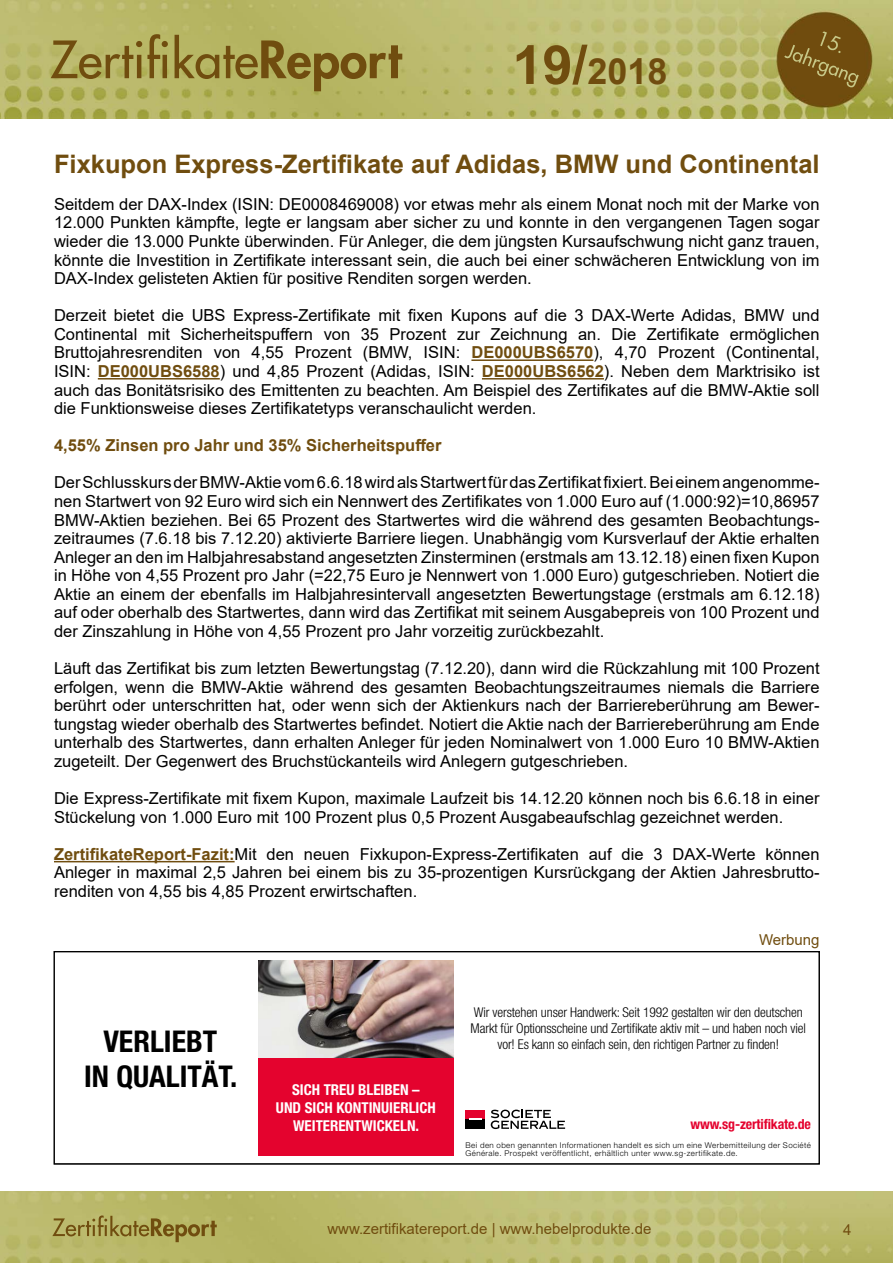
<style>
.page{position:relative;width:893px;height:1263px;background:#fff}
.page>*{position:absolute;margin:0;border:0;box-sizing:border-box;transform-origin:0 0}
.t1{font:700 36px "Arial";color:#704d0f}
.t2{font:700 condensed 30px/34.5px "Helvetica Neue";color:#000;text-align:center}
.t3{font:700 25.5px "Arial";color:#704d0f}
.t4{font:16.5px/18.6px "Arial";color:#000;text-align:justify}
.t5{font:700 16.5px "Arial";color:#704d0f}
.t6{font:700 condensed 15px/18px "Helvetica Neue";color:#fff;text-align:center}
.t7{font:15px "Arial";color:#704d0f}
.t8{font:700 condensed 13.95px "Helvetica Neue";letter-spacing:-.01em;color:#e4032e}
.t9{font:300 condensed 13.5px/16.2px "Helvetica Neue";letter-spacing:-.01em;color:#000;text-align:center}
.t10{font:300 7.95px/7.5px "Helvetica Neue";letter-spacing:.05em;color:#000}
.s1{font-size:54px}
.s2{font-weight:700;color:#704d0f}
</style>
<div class="page">
<img style="left:0;top:1192px;width:893px;height:71px">
<img style="left:0;top:0;width:893px;height:119px">
<hr style="left:471px;top:359px;width:122px;height:2px;background:#704d0f">
<hr style="left:98px;top:378px;width:122px;height:1px;background:#704d0f">
<hr style="left:482px;top:378px;width:122px;height:1px;background:#704d0f">
<hr style="left:54px;top:861px;width:181px;height:1px;background:#704d0f">
<img style="left:258px;top:960px;width:196px;height:98px">
<div style="left:258px;top:1058px;width:196px;height:97px;background:#e4032e"></div>
<svg style="left:491px;top:1109px;width:74px;height:20px"></svg>
<div style="left:466px;top:1109px;width:19px;height:10px;background:#e4032e"></div>
<div style="left:466px;top:1119px;width:19px;height:10px;background:#000"></div>
<svg style="left:469px;top:1119px;width:13px;height:1px"></svg>
<div style="left:54px;top:951px;width:766px;height:213px;border:1px solid #000"></div>
<h1 class="t1" style="left:512px;top:46px;width:157px"><span class="s1">19/</span>2018</h1>
<h3 class="t3" style="left:54px;top:146px;width:767px">Fixkupon Express-Zertifikate auf Adidas, BMW und Continental</h3>
<p class="t4" style="left:54px;top:195px;width:767px">Seitdem der DAX-Index (ISIN: DE0008469008) vor etwas mehr als einem Monat noch mit der Marke von 12.000 Punkten kämpfte, legte er langsam aber sicher zu und konnte in den vergangenen Tagen sogar wieder die 13.000 Punkte überwinden. Für Anleger, die dem jüngsten Kursaufschwung nicht ganz trauen, könnte die Investition in Zertifikate interessant sein, die auch bei einer schwächeren Entwicklung von im DAX-Index gelisteten Aktien für positive Renditen sorgen werden.</p>
<p class="t4" style="left:54px;top:306px;width:767px">Derzeit bietet die UBS Express-Zertifikate mit fixen Kupons auf die 3 DAX-Werte Adidas, BMW und Continental mit Sicherheitspuffern von 35 Prozent zur Zeichnung an. Die Zertifikate ermöglichen Bruttojahresrenditen von 4,55 Prozent (BMW, ISIN: <span class="s2">DE000UBS6570</span>), 4,70 Prozent (Continental, ISIN: <span class="s2">DE000UBS6588</span>) und 4,85 Prozent (Adidas, ISIN: <span class="s2">DE000UBS6562</span>). Neben dem Marktrisiko ist auch das Bonitätsrisiko des Emittenten zu beachten. Am Beispiel des Zertifikates auf die BMW-Aktie soll die Funktionsweise dieses Zertifikatetyps veranschaulicht werden.</p>
<p class="t5" style="left:54px;top:434px;width:389px">4,55% Zinsen pro Jahr und 35% Sicherheitspuffer</p>
<p class="t4" style="left:54px;top:473px;width:767px">Der Schlusskurs der BMW-Aktie vom 6.6.18 wird als Startwert für das Zertifikat fixiert. Bei einem angenomme&shy;nen Startwert von 92 Euro wird sich ein Nennwert des Zertifikates von 1.000 Euro auf (1.000:92)=10,86957<br>BMW-Aktien beziehen. Bei 65 Prozent des Startwertes wird die während des gesamten Beobachtungs&shy;zeitraumes (7.6.18 bis 7.12.20) aktivierte Barriere liegen. Unabhängig vom Kursverlauf der Aktie erhalten Anleger an den im Halbjahresabstand angesetzten Zinsterminen (erstmals am 13.12.18) einen fixen Kupon in Höhe von 4,55 Prozent pro Jahr (=22,75 Euro je Nennwert von 1.000 Euro) gutgeschrieben. Notiert die Aktie an einem der ebenfalls im Halbjahresintervall angesetzten Bewertungstage (erstmals am 6.12.18) auf oder oberhalb des Startwertes, dann wird das Zertifikat mit seinem Ausgabepreis von 100 Prozent und der Zinszahlung in Höhe von 4,55 Prozent pro Jahr vorzeitig zurückbezahlt.</p>
<p class="t4" style="left:54px;top:659px;width:767px">Läuft das Zertifikat bis zum letzten Bewertungstag (7.12.20), dann wird die Rückzahlung mit 100 Prozent erfolgen, wenn die BMW-Aktie während des gesamten Beobachtungszeitraumes niemals die Barriere berührt oder unterschritten hat, oder wenn sich der Aktienkurs nach der Barriereberührung am Bewer&shy;tungstag wieder oberhalb des Startwertes befindet. Notiert die Aktie nach der Barriereberührung am Ende unterhalb des Startwertes, dann erhalten Anleger für jeden Nominalwert von 1.000 Euro 10 BMW-Aktien zugeteilt. Der Gegenwert des Bruchstückanteils wird Anlegern gutgeschrieben.</p>
<p class="t4" style="left:54px;top:789px;width:767px">Die Express-Zertifikate mit fixem Kupon, maximale Laufzeit bis 14.12.20 können noch bis 6.6.18 in einer<br>Stückelung von 1.000 Euro mit 100 Prozent plus 0,5 Prozent Ausgabeaufschlag gezeichnet werden.</p>
<p class="t4" style="left:54px;top:844px;width:767px"><span class="s2">ZertifikateReport-Fazit:</span>Mit den neuen Fixkupon-Express-Zertifikaten auf die 3 DAX-Werte können Anleger in maximal 2,5 Jahren bei einem bis zu 35-prozentigen Kursrückgang der Aktien Jahresbrutto&shy;renditen von 4,55 bis 4,85 Prozent erwirtschaften.</p>
<h2 class="t2" style="left:84px;top:1024px;width:155px">VERLIEBT<br>IN QUALITÄT.</h2>
<p class="t6" style="left:276px;top:1080px;width:161px">SICH TREU BLEIBEN –<br>UND SICH KONTINUIERLICH<br>WEITERENTWICKELN.</p>
<p class="t7" style="left:759px;top:930px;width:62px">Werbung</p>
<p class="t9" style="left:471px;top:1004px;width:337px">Wir verstehen unser Handwerk: Seit 1992 gestalten wir den deutschen<br>Markt für Optionsscheine und Zertifikate aktiv mit – und haben noch viel vor! Es kann so einfach sein, den richtigen Partner zu finden!</p>
<p class="t8" style="left:691px;top:1116px;width:122px">www.sg-zertifikate.de</p>
<p class="t10" style="left:466px;top:1141px;width:347px">Bei den oben genannten Informationen handelt es sich um eine Werbemitteilung der Société<br>Générale. Prospekt veröffentlicht, erhältlich unter www.sg-zertifikate.de.</p>
<p class="t7" style="left:327px;top:1218px;width:326px">www.zertifikatereport.de | www.hebelprodukte.de</p>
<p class="t7" style="left:843px;top:1219px;width:10px">4</p>
</div>
